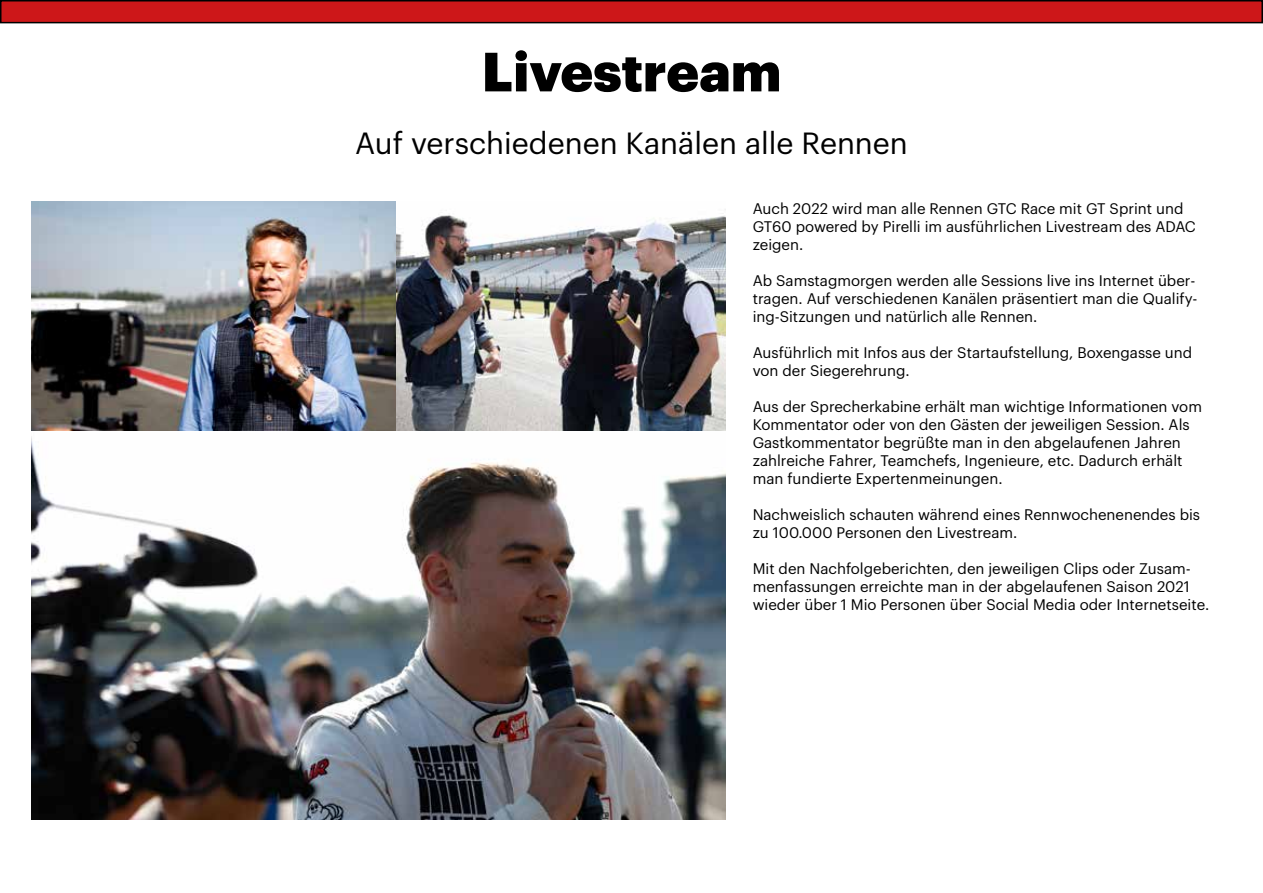
<style>
.page{position:relative;width:1263px;height:893px;background:#fff}
.page>*{position:absolute;margin:0;border:0;box-sizing:border-box;transform-origin:0 0}
.t1{font:900 54px "Graphik";color:#000}
.t2{font:30px "Graphik";color:#000}
.t3{font:15px/18px "Graphik";color:#000}
</style>
<div class="page">
<div style="left:1px;top:1px;width:1261px;height:22px;background:#cd1719"></div>
<div style="left:0;top:0;width:1263px;height:23px;border:2px solid #000"></div>
<img style="left:32px;top:441px;width:693px;height:378px">
<img style="left:32px;top:202px;width:693px;height:229px">
<h1 class="t1" style="left:482px;top:30px;width:301px">Livestream</h1>
<h2 class="t2" style="left:355px;top:121px;width:554px">Auf verschiedenen Kanälen alle Rennen</h2>
<p class="t3" style="left:753px;top:198px;width:445px">Auch 2022 wird man alle Rennen GTC Race mit GT Sprint und<br>GT60 powered by Pirelli im ausführlichen Livestream des ADAC zeigen.</p>
<p class="t3" style="left:753px;top:270px;width:446px">Ab Samstagmorgen werden alle Sessions live ins Internet über&shy;tragen. Auf verschiedenen Kanälen präsentiert man die Qualify&shy;ing-Sitzungen und natürlich alle Rennen.</p>
<p class="t3" style="left:753px;top:342px;width:441px">Ausführlich mit Infos aus der Startaufstellung, Boxengasse und von der Siegerehrung.</p>
<p class="t3" style="left:753px;top:396px;width:451px">Aus der Sprecherkabine erhält man wichtige Informationen vom Kommentator oder von den Gästen der jeweiligen Session. Als Gastkommentator begrüßte man in den abgelaufenen Jahren zahlreiche Fahrer, Teamchefs, Ingenieure, etc. Dadurch erhält man fundierte Expertenmeinungen.</p>
<p class="t3" style="left:753px;top:504px;width:449px">Nachweislich schauten während eines Rennwochenenendes bis zu 100.000 Personen den Livestream.</p>
<p class="t3" style="left:753px;top:558px;width:458px">Mit den Nachfolgeberichten, den jeweiligen Clips oder Zusam&shy;menfassungen erreichte man in der abgelaufenen Saison 2021 wieder über 1 Mio Personen über Social Media oder Internetseite.</p>
</div>
